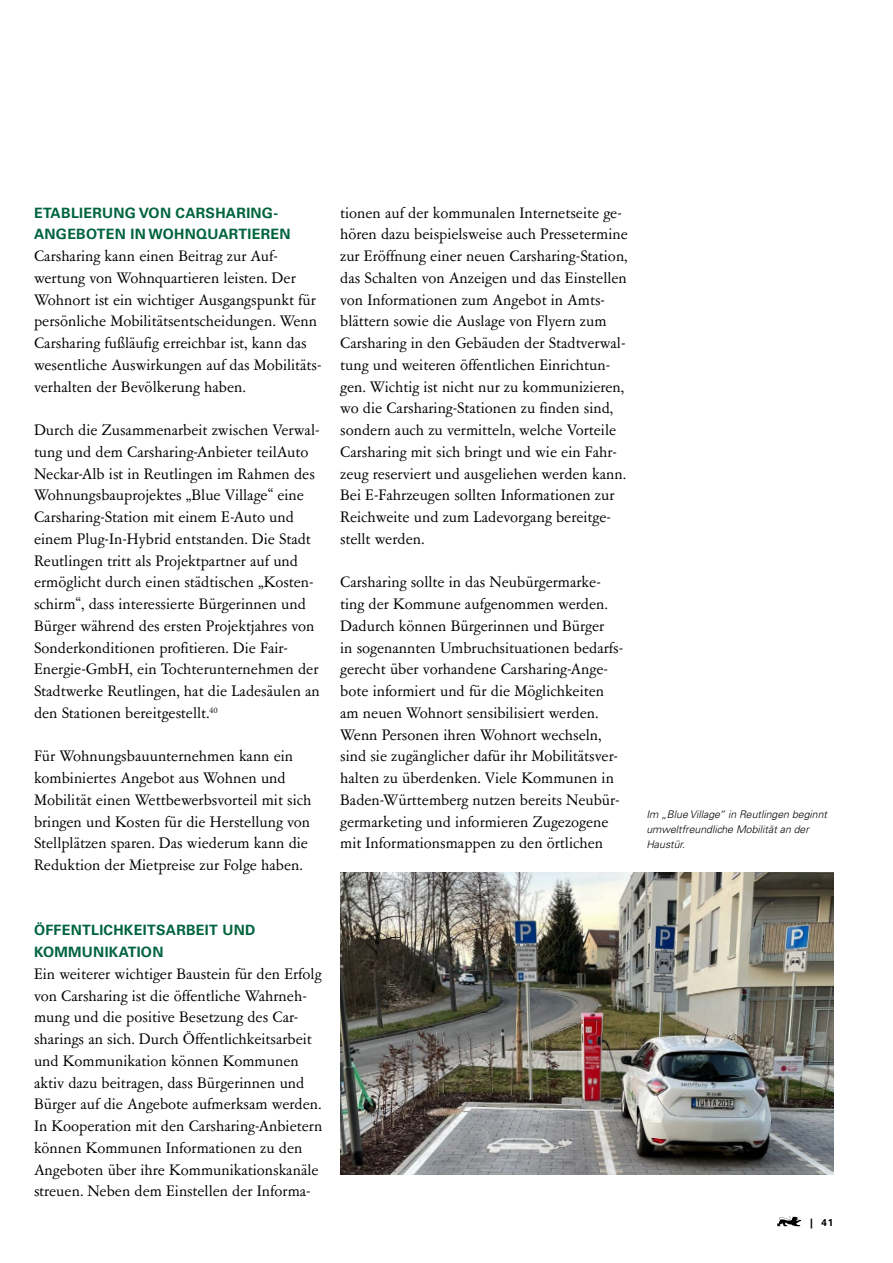
<style>
.page{position:relative;width:893px;height:1263px;background:#fff}
.page>*{position:absolute;margin:0;border:0;box-sizing:border-box;transform-origin:0 0}
._04_Fließ_P{font:15.75px/21.8px "Garamont Amst SB";color:#000}
._03_Fliess_Subhead_P{font:700 14.25px/21.8px "Univers";letter-spacing:.02em;color:#00643f}
._08_BU_kursiv{font:italic 300 10.5px/15px "Univers";color:#000}
.t1{font:700 9.9px "Univers";color:#000}
</style>
<div class="page">
<svg style="left:777px;top:1216px;width:24px;height:10px"></svg>
<img style="left:340px;top:873px;width:493px;height:302px">
<p class="_03_Fliess_Subhead_P" style="left:34px;top:202px;width:258px">ETABLIERUNG VON CARSHARING-<br>ANGEBOTEN IN WOHNQUARTIEREN</p>
<p class="_04_Fließ_P" style="left:34px;top:246px;width:289px">Carsharing kann einen Beitrag zur Auf&shy;wertung von Wohnquartieren leisten. Der Wohnort ist ein wichtiger Ausgangspunkt für persönliche Mobilitätsentscheidungen. Wenn Carsharing fußläufig erreichbar ist, kann das wesentliche Auswirkungen auf das Mobilitäts&shy;verhalten der Bevölkerung haben.</p>
<p class="_04_Fließ_P" style="left:34px;top:420px;width:287px">Durch die Zusammenarbeit zwischen Verwal&shy;tung und dem Carsharing-Anbieter teilAuto Neckar-Alb ist in Reutlingen im Rahmen des Wohnungsbauprojektes „Blue Village“ eine Carsharing-Station mit einem E-Auto und einem Plug-In-Hybrid entstanden. Die Stadt Reutlingen tritt als Projektpartner auf und ermöglicht durch einen städtischen „Kosten&shy;schirm“, dass interessierte Bürgerinnen und Bürger während des ersten Projektjahres von Sonderkonditionen profitieren. Die Fair-Energie-GmbH, ein Tochterunternehmen der Stadtwerke Reutlingen, hat die Ladesäulen an den Stationen bereitgestellt.<sup>40</sup></p>
<p class="_04_Fließ_P" style="left:34px;top:746px;width:279px">Für Wohnungsbauunternehmen kann ein kombiniertes Angebot aus Wohnen und Mobilität einen Wettbewerbsvorteil mit sich bringen und Kosten für die Herstellung von Stellplätzen sparen. Das wiederum kann die Reduktion der Mietpreise zur Folge haben.</p>
<p class="_04_Fließ_P" style="left:340px;top:202px;width:289px">tionen auf der kommunalen Internetseite ge&shy;hören dazu beispielsweise auch Pressetermine zur Eröffnung einer neuen Carsharing-Station, das Schalten von Anzeigen und das Einstellen von Informationen zum Angebot in Amts&shy;blättern sowie die Auslage von Flyern zum Carsharing in den Gebäuden der Stadtverwal&shy;tung und weiteren öffentlichen Einrichtun&shy;gen. Wichtig ist nicht nur zu kommunizieren, wo die Carsharing-Stationen zu finden sind, sondern auch zu vermitteln, welche Vorteile Carsharing mit sich bringt und wie ein Fahr&shy;zeug reserviert und ausgeliehen werden kann.<br>Bei E-Fahrzeugen sollten Informationen zur Reichweite und zum Ladevorgang bereitge&shy;stellt werden.</p>
<p class="_04_Fließ_P" style="left:340px;top:572px;width:285px">Carsharing sollte in das Neubürgermarke&shy;ting der Kommune aufgenommen werden.<br>Dadurch können Bürgerinnen und Bürger<br>in sogenannten Umbruchsituationen bedarfs&shy;gerecht über vorhandene Carsharing-Ange&shy;bote informiert und für die Möglichkeiten am neuen Wohnort sensibilisiert werden.<br>Wenn Personen ihren Wohnort wechseln, sind sie zugänglicher dafür ihr Mobilitätsver&shy;halten zu überdenken. Viele Kommunen in Baden-Württemberg nutzen bereits Neubür&shy;germarketing und informieren Zugezogene mit Informationsmappen zu den örtlichen</p>
<p class="_03_Fliess_Subhead_P" style="left:34px;top:919px;width:223px">ÖFFENTLICHKEITSARBEIT UND<br>KOMMUNIKATION</p>
<p class="_04_Fließ_P" style="left:34px;top:963px;width:290px">Ein weiterer wichtiger Baustein für den Erfolg von Carsharing ist die öffentliche Wahrneh&shy;mung und die positive Besetzung des Car&shy;sharings an sich. Durch Öffentlichkeitsarbeit und Kommunikation können Kommunen aktiv dazu beitragen, dass Bürgerinnen und Bürger auf die Angebote aufmerksam werden.<br>In Kooperation mit den Carsharing-Anbietern können Kommunen Informationen zu den Angeboten über ihre Kommunikationskanäle streuen. Neben dem Einstellen der Informa-</p>
<p class="_08_BU_kursiv" style="left:646px;top:806px;width:182px">Im „Blue Village“ in Reutlingen beginnt umweltfreundliche Mobilität an der<br>Haustür.</p>
<p class="t1" style="left:810px;top:1217px;width:25px">| 41</p>
</div>
